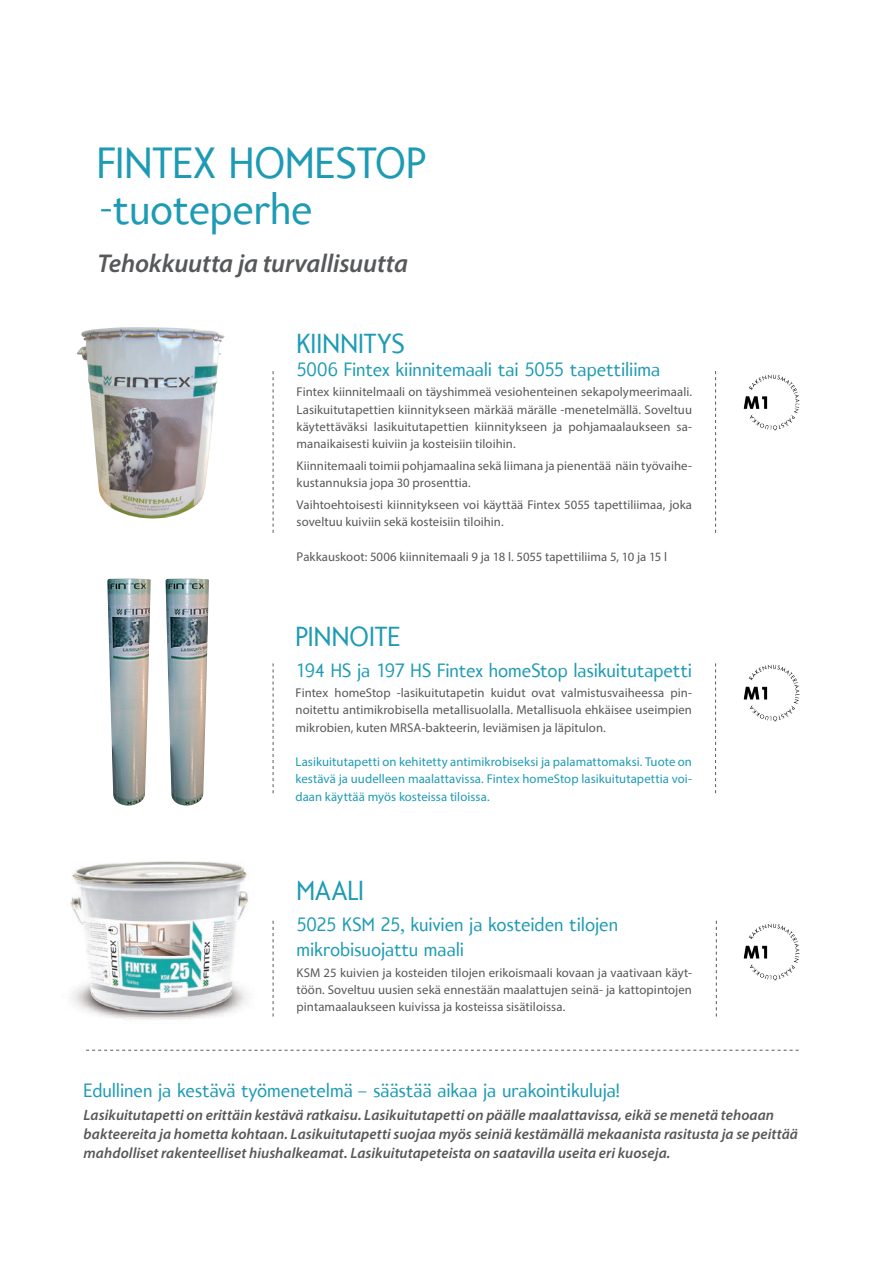
<style>
.page{position:relative;width:893px;height:1263px;background:#fff}
.page>*{position:absolute;margin:0;border:0;box-sizing:border-box;transform-origin:0 0}
.t1{font:47.55px/46.5px "Elisa";letter-spacing:-.005em;color:#1e9bb4}
.t2{font:30px "Elisa";letter-spacing:.005em;color:#1e9bb4}
.t3{font:italic 600 25.8px "Myriad Pro";letter-spacing:-.005em;color:#57585a}
.t4{font:21px/25.2px "Elisa";letter-spacing:-.005em;color:#1e9bb4}
.t5{font:italic 600 15px/19.2px "Myriad Pro";letter-spacing:.005em;color:#57585a}
.t6{font:12.75px/17.2px "Myriad Pro";letter-spacing:.005em;color:#57585a;text-align:justify}
.t7{font:12.75px/17.2px "Myriad Pro";letter-spacing:.005em;color:#1e9bb4;text-align:justify}
</style>
<div class="page">
<img style="left:70px;top:861px;width:188px;height:189px">
<svg style="left:273px;top:371px;width:1px;height:162px"></svg>
<svg style="left:273px;top:663px;width:1px;height:130px"></svg>
<svg style="left:273px;top:921px;width:1px;height:95px"></svg>
<img style="left:77px;top:327px;width:148px;height:191px">
<img style="left:107px;top:579px;width:44px;height:227px">
<img style="left:166px;top:579px;width:43px;height:227px">
<svg style="left:86px;top:1050px;width:713px;height:1px"></svg>
<img style="left:743px;top:374px;width:57px;height:57px">
<img style="left:743px;top:664px;width:57px;height:58px">
<img style="left:743px;top:923px;width:57px;height:58px">
<svg style="left:715px;top:371px;width:1px;height:162px"></svg>
<svg style="left:715px;top:663px;width:1px;height:130px"></svg>
<svg style="left:716px;top:921px;width:1px;height:95px"></svg>
<h1 class="t1" style="left:97px;top:141px;width:331px">FINTEX HOMESTOP -tuoteperhe</h1>
<h3 class="t3" style="left:97px;top:247px;width:312px">Tehokkuutta ja turvallisuutta</h3>
<h2 class="t2" style="left:297px;top:327px;width:110px">KIINNITYS</h2>
<h3 class="t4" style="left:297px;top:357px;width:365px">5006 Fintex kiinnitemaali tai 5055 tapettiliima</h3>
<p class="t6" style="left:297px;top:383px;width:397px">Fintex kiinnitelmaali on täyshimmeä vesiohenteinen sekapolymeerimaali.<br>Lasikuitutapettien kiinnitykseen märkää märälle -menetelmällä. Soveltuu käytettäväksi lasikuitutapettien kiinnitykseen ja pohjamaalaukseen sa&shy;manaikaisesti kuiviin ja kosteisiin tiloihin.</p>
<p class="t6" style="left:297px;top:457px;width:397px">Kiinnitemaali toimii pohjamaalina sekä liimana ja pienentää näin työvaihe&shy;kustannuksia jopa 30 prosenttia.</p>
<p class="t6" style="left:297px;top:496px;width:397px">Vaihtoehtoisesti kiinnitykseen voi käyttää Fintex 5055 tapettiliimaa, joka soveltuu kuiviin sekä kosteisiin tiloihin.</p>
<p class="t6" style="left:297px;top:547px;width:372px">Pakkauskoot: 5006 kiinnitemaali 9 ja 18 l. 5055 tapettiliima 5, 10 ja 15 l</p>
<h2 class="t2" style="left:296px;top:620px;width:106px">PINNOITE</h2>
<h3 class="t4" style="left:296px;top:658px;width:398px">194 HS ja 197 HS Fintex homeStop lasikuitutapetti</h3>
<p class="t6" style="left:296px;top:684px;width:398px">Fintex homeStop -lasikuitutapetin kuidut ovat valmistusvaiheessa pin&shy;noitettu antimikrobisella metallisuolalla. Metallisuola ehkäisee useimpien mikrobien, kuten MRSA-bakteerin, leviämisen ja läpitulon.</p>
<p class="t7" style="left:296px;top:753px;width:398px">Lasikuitutapetti on kehitetty antimikrobiseksi ja palamattomaksi. Tuote on kestävä ja uudelleen maalattavissa. Fintex homeStop lasikuitutapettia voi&shy;daan käyttää myös kosteissa tiloissa.</p>
<h2 class="t2" style="left:297px;top:874px;width:69px">MAALI</h2>
<h3 class="t4" style="left:297px;top:912px;width:323px">5025 KSM 25, kuivien ja kosteiden tilojen mikrobisuojattu maali</h3>
<p class="t6" style="left:297px;top:963px;width:397px">KSM 25 kuivien ja kosteiden tilojen erikoismaali kovaan ja vaativaan käyt&shy;töön. Soveltuu uusien sekä ennestään maalattujen seinä- ja kattopintojen pintamaalaukseen kuivissa ja kosteissa sisätiloissa.</p>
<h3 class="t4" style="left:84px;top:1079px;width:538px">Edullinen ja kestävä työmenetelmä – säästää aikaa ja urakointikuluja!</h3>
<p class="t5" style="left:84px;top:1104px;width:716px">Lasikuitutapetti on erittäin kestävä ratkaisu. Lasikuitutapetti on päälle maalattavissa, eikä se menetä tehoaan bakteereita ja hometta kohtaan. Lasikuitutapetti suojaa myös seiniä kestämällä mekaanista rasitusta ja se peittää mahdolliset rakenteelliset hiushalkeamat. Lasikuitutapeteista on saatavilla useita eri kuoseja.</p>
</div>
